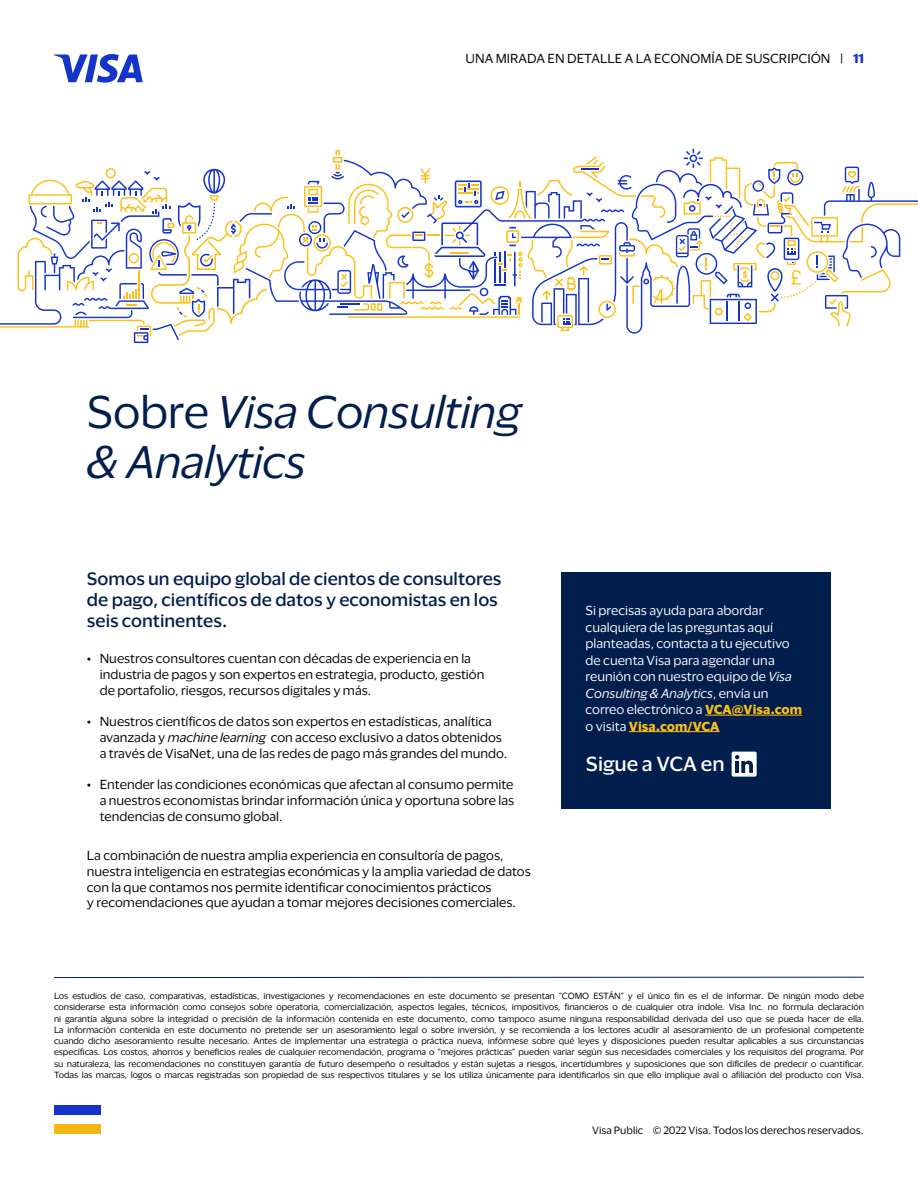
<style>
.page{position:relative;width:918px;height:1188px;background:#fff}
.page>*{position:absolute;margin:0;border:0;box-sizing:border-box;transform-origin:0 0}
.t1{font:italic 42px/50.4px "Visa Dialect";letter-spacing:-.005em;color:#021e4c}
.t2{font:500 18.75px "Visa Dialect";color:#fff}
.t3{font:500 16.5px/21px "Visa Dialect";color:#021e4c}
.t4{font:12px/15.8px "Visa Dialect";color:#000}
.t5{font:12px/16.5px "Visa Dialect";color:#fff}
.t6{font:9.75px "Visa Dialect";color:#000}
.t7{font:8.25px/11.2px "Visa Dialect";letter-spacing:-.01em;color:#000;text-align:justify}
.s1{font-weight:700;color:#1434cb}
.s2{font-style:normal}
.s3{font-style:italic}
.s4{font-weight:700;color:#fcc015}
</style>
<div class="page">
<hr style="left:54px;top:977px;width:810px;height:1px;background:#021e4c">
<div style="left:561px;top:572px;width:270px;height:236px;background:#021e4c"></div>
<hr style="left:705px;top:715px;width:97px;height:1px;background:#fcc015">
<hr style="left:629px;top:731px;width:91px;height:1px;background:#fcc015">
<div style="left:732px;top:752px;width:25px;height:25px;background:#fff;border-radius:2px"></div>
<svg style="left:735px;top:755px;width:18px;height:18px"></svg>
<svg style="left:0;top:149px;width:918px;height:194px"></svg>
<svg style="left:54px;top:54px;width:89px;height:29px"></svg>
<div style="left:54px;top:1105px;width:46px;height:10px;background:#1433cb"></div>
<div style="left:54px;top:1124px;width:46px;height:10px;background:#f7b614"></div>
<h3 class="t4" style="left:466px;top:50px;width:400px">UNA MIRADA EN DETALLE A LA ECONOMÍA DE SUSCRIPCIÓN | <span class="s1">11</span></h3>
<h1 class="t1" style="left:87px;top:384px;width:435px"><span class="s2">Sobre</span> Visa Consulting &amp; Analytics</h1>
<h3 class="t3" style="left:87px;top:567px;width:416px">Somos un equipo global de cientos de consultores de pago, científicos de datos y economistas en los seis continentes.</h3>
<h3 class="t4" style="left:100px;top:650px;width:386px;text-indent:-13px">• Nuestros consultores cuentan con décadas de experiencia en la industria de pagos y son expertos en estrategia, producto, gestión de portafolio, riesgos, recursos digitales y más.</h3>
<h3 class="t4" style="left:100px;top:713px;width:409px;text-indent:-13px">• Nuestros científicos de datos son expertos en estadísticas, analítica avanzada y <span class="s3">machine learning</span> con acceso exclusivo a datos obtenidos a través de VisaNet, una de las redes de pago más grandes del mundo.</h3>
<h3 class="t4" style="left:100px;top:776px;width:416px;text-align:justify;text-indent:-13px">• Entender las condiciones económicas que afectan al consumo permite a nuestros economistas brindar información única y oportuna sobre las tendencias de consumo global.</h3>
<p class="t4" style="left:87px;top:847px;width:445px">La combinación de nuestra amplia experiencia en consultoría de pagos, nuestra inteligencia en estrategias económicas y la amplia variedad de datos con la que contamos nos permite identificar conocimientos prácticos<br>y recomendaciones que ayudan a tomar mejores decisiones comerciales.</p>
<p class="t5" style="left:586px;top:602px;width:218px">Si precisas ayuda para abordar cualquiera de las preguntas aquí planteadas, contacta a tu ejecutivo de cuenta Visa para agendar una reunión con nuestro equipo de <span class="s3">Visa<br>Consulting &amp; Analytics</span>, envía un correo electrónico a <span class="s4">VCA@Visa.com </span>o visita <span class="s4">Visa.com/VCA</span></p>
<h2 class="t2" style="left:586px;top:750px;width:140px">Sigue a VCA en</h2>
<p class="t7" style="left:54px;top:990px;width:812px">Los estudios de caso, comparativas, estadísticas, investigaciones y recomendaciones en este documento se presentan “COMO ESTÁN” y el único fin es el de informar. De ningún modo debe considerarse esta información como consejos sobre operatoria, comercialización, aspectos legales, técnicos, impositivos, financieros o de cualquier otra índole. Visa Inc. no formula declaración ni garantía alguna sobre la integridad o precisión de la información contenida en este documento, como tampoco asume ninguna responsabilidad derivada del uso que se pueda hacer de ella.<br>La información contenida en este documento no pretende ser un asesoramiento legal o sobre inversión, y se recomienda a los lectores acudir al asesoramiento de un profesional competente cuando dicho asesoramiento resulte necesario. Antes de implementar una estrategia o práctica nueva, infórmese sobre qué leyes y disposiciones pueden resultar aplicables a sus circunstancias específicas. Los costos, ahorros y beneficios reales de cualquier recomendación, programa o “mejores prácticas” pueden variar según sus necesidades comerciales y los requisitos del programa. Por su naturaleza, las recomendaciones no constituyen garantía de futuro desempeño o resultados y están sujetas a riesgos, incertidumbres y suposiciones que son difíciles de predecir o cuantificar.<br>Todas las marcas, logos o marcas registradas son propiedad de sus respectivos titulares y se los utiliza únicamente para identificarlos sin que ello implique aval o afiliación del producto con Visa.</p>
<p class="t6" style="left:592px;top:1123px;width:273px">Visa Public © 2022 Visa. Todos los derechos reservados.</p>
</div>
